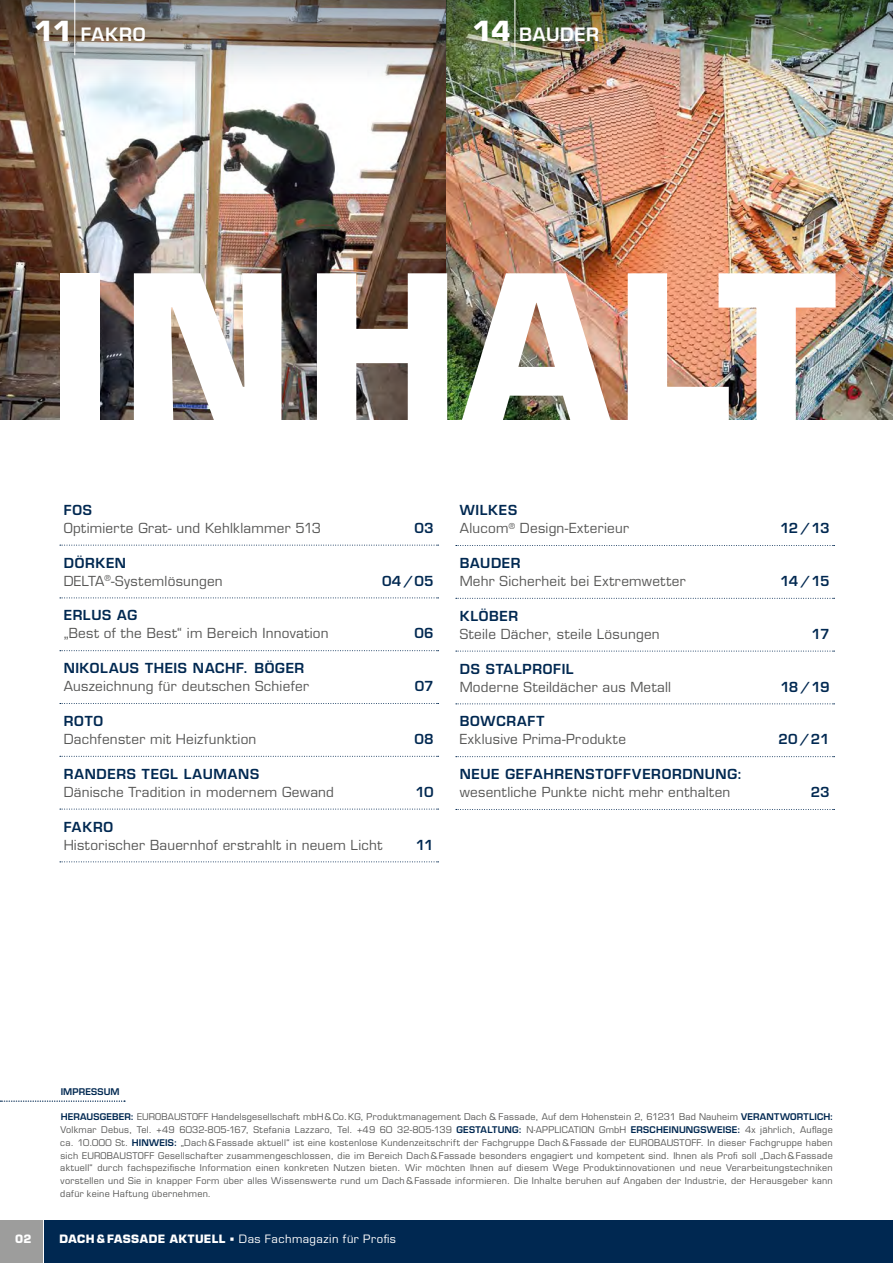
<style>
.page{position:relative;width:893px;height:1263px;background:#fff}
.page>*{position:absolute;margin:0;border:0;box-sizing:border-box;transform-origin:0 0}
.t1{font:700 197.1px "Eurostile LT Std";letter-spacing:.04em;color:#fff}
.t2{font:600 18px "Eurostile LT Std";letter-spacing:.04em;color:#fff}
.t3{font:13.5px/18px "Eurostile LT Std";letter-spacing:.02em;color:#575756}
.t4{font:600 13.5px "Eurostile LT Std";letter-spacing:.045em;color:#002851}
.t5{font:11.25px "Eurostile LT Std";letter-spacing:.04em;color:#fff}
.t6{font:700 11.25px "Eurostile LT Std";color:#fff}
.t7{font:9px/12.8px "Eurostile LT Std";letter-spacing:.03em;color:#575756;text-align:justify}
.t8{font:600 9px "Eurostile LT Std";letter-spacing:.015em;color:#002851}
.s1{font-weight:700;font-size:27px}
.s2{font-weight:600;color:#002851}
.s3{font-weight:700}
.s4{font-family:"Minion Pro"}
</style>
<div class="page">
<div style="left:0;top:1220px;width:43px;height:43px;background:#9d9d9c"></div>
<img style="left:0;top:85px;width:893px;height:335px">
<svg style="left:0;top:1101px;width:125px;height:1px"></svg>
<img style="left:0;top:0;width:446px;height:85px">
<img style="left:446px;top:0;width:447px;height:85px">
<hr style="left:74px;top:0;width:1px;height:55px;background:#fff">
<hr style="left:514px;top:0;width:1px;height:55px;background:#fff">
<svg style="left:60px;top:545px;width:379px;height:1px"></svg>
<svg style="left:60px;top:597px;width:379px;height:1px"></svg>
<svg style="left:60px;top:650px;width:379px;height:1px"></svg>
<svg style="left:60px;top:703px;width:379px;height:1px"></svg>
<svg style="left:60px;top:756px;width:379px;height:1px"></svg>
<svg style="left:60px;top:809px;width:379px;height:1px"></svg>
<svg style="left:60px;top:861px;width:379px;height:1px"></svg>
<svg style="left:456px;top:545px;width:379px;height:1px"></svg>
<svg style="left:456px;top:598px;width:379px;height:1px"></svg>
<svg style="left:456px;top:651px;width:379px;height:1px"></svg>
<svg style="left:456px;top:703px;width:379px;height:1px"></svg>
<svg style="left:456px;top:756px;width:379px;height:1px"></svg>
<svg style="left:456px;top:809px;width:379px;height:1px"></svg>
<div style="left:44px;top:1220px;width:849px;height:43px;background:#002851"></div>
<h2 class="t2" style="left:34px;top:23px;width:113px"><span class="s1">11</span> FAKRO</h2>
<h2 class="t2" style="left:472px;top:23px;width:128px"><span class="s1">14</span> BAUDER</h2>
<h1 class="t1" style="left:48px;top:227px;width:789px">INHALT</h1>
<h3 class="t4" style="left:64px;top:501px;width:30px">FOS</h3>
<h3 class="t3" style="left:64px;top:519px;width:259px">Optimierte Grat- und Kehlklammer 513</h3>
<h3 class="t4" style="left:414px;top:519px;width:21px">03</h3>
<h3 class="t3" style="left:64px;top:554px;width:160px"><span class="s2">DÖRKEN<br></span>DELTA<sup>®</sup>-Systemlösungen</h3>
<h3 class="t4" style="left:382px;top:572px;width:53px">04/05</h3>
<h3 class="t4" style="left:64px;top:607px;width:75px">ERLUS AG</h3>
<h3 class="t3" style="left:64px;top:624px;width:266px">„Best of the Best“ im Bereich Innovation</h3>
<h3 class="t4" style="left:414px;top:625px;width:21px">06</h3>
<h3 class="t4" style="left:64px;top:660px;width:242px">NIKOLAUS THEIS NACHF. BÖGER</h3>
<h3 class="t3" style="left:64px;top:677px;width:247px">Auszeichnung für deutschen Schiefer</h3>
<h3 class="t4" style="left:415px;top:678px;width:21px">07</h3>
<h3 class="t4" style="left:64px;top:712px;width:41px">ROTO</h3>
<h3 class="t3" style="left:64px;top:730px;width:194px">Dachfenster mit Heizfunktion</h3>
<h3 class="t4" style="left:414px;top:730px;width:21px">08</h3>
<h3 class="t4" style="left:64px;top:765px;width:197px">RANDERS TEGL LAUMANS</h3>
<h3 class="t3" style="left:64px;top:783px;width:272px">Dänische Tradition in modernem Gewand</h3>
<h3 class="t4" style="left:415px;top:783px;width:20px">10</h3>
<h3 class="t4" style="left:64px;top:818px;width:51px">FAKRO</h3>
<h3 class="t3" style="left:64px;top:836px;width:320px">Historischer Bauernhof erstrahlt in neuem Licht</h3>
<h3 class="t4" style="left:416px;top:836px;width:19px">11</h3>
<h3 class="t3" style="left:460px;top:501px;width:171px"><span class="s2">WILKES<br></span>Alucom<sup>®</sup> Design-Exterieur</h3>
<h3 class="t4" style="left:780px;top:520px;width:51px">12/13</h3>
<h3 class="t4" style="left:460px;top:554px;width:62px">BAUDER</h3>
<h3 class="t3" style="left:460px;top:572px;width:228px">Mehr Sicherheit bei Extremwetter</h3>
<h3 class="t4" style="left:780px;top:572px;width:51px">14/15</h3>
<h3 class="t4" style="left:460px;top:607px;width:60px">KLÖBER</h3>
<h3 class="t3" style="left:460px;top:625px;width:201px">Steile Dächer, steile Lösungen</h3>
<h3 class="t4" style="left:812px;top:625px;width:20px">17</h3>
<h3 class="t4" style="left:460px;top:660px;width:115px">DS STALPROFIL</h3>
<h3 class="t3" style="left:460px;top:678px;width:213px">Moderne Steildächer aus Metall</h3>
<h3 class="t4" style="left:780px;top:678px;width:51px">18/19</h3>
<h3 class="t4" style="left:460px;top:713px;width:86px">BOWCRAFT</h3>
<h3 class="t3" style="left:460px;top:730px;width:168px">Exklusive Prima-Produkte</h3>
<h3 class="t4" style="left:779px;top:731px;width:53px">20/21</h3>
<h3 class="t4" style="left:460px;top:766px;width:284px">NEUE GEFAHRENSTOFFVERORDNUNG:</h3>
<h3 class="t3" style="left:460px;top:783px;width:272px">wesentliche Punkte nicht mehr enthalten</h3>
<h3 class="t4" style="left:811px;top:784px;width:20px">23</h3>
<p class="t6" style="left:15px;top:1232px;width:18px">02</p>
<p class="t8" style="left:61px;top:1086px;width:60px">IMPRESSUM</p>
<p class="t7" style="left:60px;top:1111px;width:775px"><span class="s2">HERAUSGEBER:</span> EUROBAUSTOFF Handelsgesellschaft mbH&amp;Co.KG, Produktmanagement Dach &amp; Fassade, Auf dem Hohenstein 2, 61231 Bad Nauheim <span class="s2">VERANTWORTLICH:<br></span>Volkmar Debus, Tel. +49 6032-805-167, Stefania Lazzaro, Tel. +49 60 32-805-139 <span class="s2">GESTALTUNG:</span> N-APPLICATION GmbH <span class="s2">ERSCHEINUNGSWEISE:</span> 4x jährlich, Auflage ca. 10.000 St. <span class="s2">HINWEIS:</span> „Dach&amp;Fassade aktuell“ ist eine kostenlose Kundenzeitschrift der Fachgruppe Dach&amp;Fassade der EUROBAUSTOFF. In dieser Fachgruppe haben sich EUROBAUSTOFF Gesellschafter zusammengeschlossen, die im Bereich Dach&amp;Fassade besonders engagiert und kompetent sind. Ihnen als Profi soll „Dach&amp;Fassade aktuell“ durch fachspezifische Information einen konkreten Nutzen bieten. Wir möchten Ihnen auf diesem Wege Produktinnovationen und neue Verarbeitungstechniken vorstellen und Sie in knapper Form über alles Wissenswerte rund um Dach&amp;Fassade informieren. Die Inhalte beruhen auf Angaben der Industrie, der Herausgeber kann dafür keine Haftung übernehmen.</p>
<p class="t5" style="left:60px;top:1232px;width:338px"><span class="s3">DACH &amp; FASSADE AKTUELL</span> <span class="s4">■</span> Das Fachmagazin für Profis</p>
</div>
